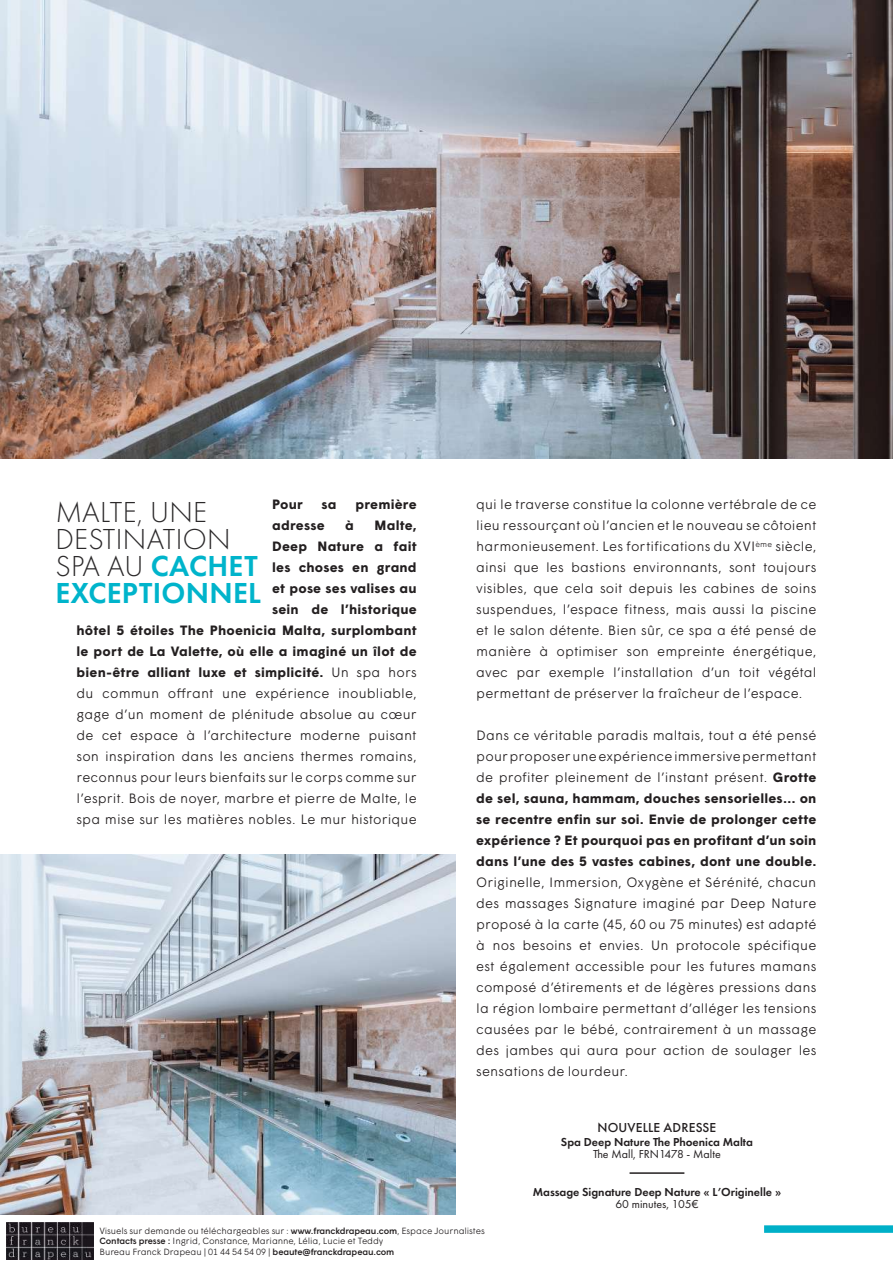
<style>
.page{position:relative;width:893px;height:1263px;background:#fff}
.page>*{position:absolute;margin:0;border:0;box-sizing:border-box;transform-origin:0 0}
.t1{font:300 30px/27px "Futura PT";letter-spacing:.01em;color:#2b292a}
.t2{font:300 13.5px/21px "Wigrum";letter-spacing:.01em;color:#231f20;text-align:justify}
.t3{font:700 13.5px/21px "Wigrum";letter-spacing:.015em;color:#231f20;text-align:justify}
.t4{font:500 13.5px "Futura PT";letter-spacing:.01em;color:#231f20}
.t5{font:600 12px "Futura PT";color:#231f20}
.t6{font:12px "Futura PT";color:#231f20}
.t7{font:300 9px/10.8px "Wigrum";letter-spacing:-.01em;color:#231f20}
.s1{font-weight:600;color:#00b4cb}
.s2{font-weight:700}
.s3{font-weight:300}
.s4{font-weight:500}
</style>
<div class="page">
<img style="left:6px;top:1222px;width:87px;height:37px">
<div style="left:764px;top:1225px;width:129px;height:8px;background:#00b0c8"></div>
<img style="left:0;top:855px;width:455px;height:360px">
<hr style="left:630px;top:1172px;width:54px;height:2px;background:#231f20">
<img style="left:0;top:0;width:893px;height:459px">
<p class="t3" style="left:272px;top:493px;width:32px">Pour</p>
<p class="t3" style="left:322px;top:493px;width:17px">sa</p>
<p class="t3" style="left:355px;top:493px;width:63px">première</p>
<p class="t3" style="left:272px;top:514px;width:54px">adresse</p>
<p class="t3" style="left:345px;top:514px;width:10px">à</p>
<h1 class="t1" style="left:55px;top:499px;width:207px">MALTE, UNE<br>DESTINATION<br>SPA AU <span class="s1">CACHET<br>EXCEPTIONNEL</span></h1>
<p class="t2" style="left:77px;top:514px;width:342px;text-align:right"><span class="s2">Malte,<br>Deep Nature a fait<br>les choses en grand<br>et pose ses valises au<br>sein de l’historique<br>hôtel 5 étoiles The Phoenicia Malta, surplombant le port de La Valette, où elle a imaginé un îlot de bien-être alliant luxe et simplicité.</span> Un spa hors du commun offrant une expérience inoubliable, gage d’un moment de plénitude absolue au cœur de cet espace à l’architecture moderne puisant son inspiration dans les anciens thermes romains, reconnus pour leurs bienfaits sur le corps comme sur l’esprit. Bois de noyer, marbre et pierre de Malte, le spa mise sur les matières nobles. Le mur historique</p>
<p class="t2" style="left:476px;top:493px;width:342px">qui le traverse constitue la colonne vertébrale de ce lieu ressourçant où l’ancien et le nouveau se côtoient harmonieusement. Les fortifications du XVI<sup>ème</sup> siècle, ainsi que les bastions environnants, sont toujours visibles, que cela soit depuis les cabines de soins suspendues, l’espace fitness, mais aussi la piscine et le salon détente. Bien sûr, ce spa a été pensé de manière à optimiser son empreinte énergétique, avec par exemple l’installation d’un toit végétal permettant de préserver la fraîcheur de l’espace.</p>
<p class="t3" style="left:476px;top:724px;width:342px"><span class="s3">Dans ce véritable paradis maltais, tout a été pensé pour proposer une expérience immersive permettant de profiter pleinement de l’instant présent.</span> Grotte de sel, sauna, hammam, douches sensorielles… on se recentre enfin sur soi. Envie de prolonger cette expérience ? Et pourquoi pas en profitant d’un soin dans l’une des 5 vastes cabines, dont une double.</p>
<p class="t2" style="left:476px;top:871px;width:342px">Originelle, Immersion, Oxygène et Sérénité, chacun des massages Signature imaginé par Deep Nature proposé à la carte (45, 60 ou 75 minutes) est adapté à nos besoins et envies. Un protocole spécifique est également accessible pour les futures mamans composé d’étirements et de légères pressions dans la région lombaire permettant d’alléger les tensions causées par le bébé, contrairement à un massage des jambes qui aura pour action de soulager les sensations de lourdeur.</p>
<p class="t4" style="left:598px;top:1119px;width:120px">NOUVELLE ADRESSE</p>
<p class="t5" style="left:561px;top:1135px;width:193px">Spa Deep Nature The Phoenica Malta</p>
<p class="t6" style="left:593px;top:1147px;width:129px">The Mall, FRN1478 - Malte</p>
<p class="t5" style="left:533px;top:1184px;width:250px">Massage Signature Deep Nature « L’Originelle »</p>
<p class="t6" style="left:615px;top:1196px;width:84px">60 minutes, 105€</p>
<p class="t7" style="left:99px;top:1224px;width:387px">Visuels sur demande ou téléchargeables sur : <span class="s4">www.franckdrapeau.com</span>, Espace Journalistes<br><span class="s4">Contacts presse :</span> Ingrid, Constance, Marianne, Lélia, Lucie et Teddy<br>Bureau Franck Drapeau | 01 44 54 54 09 | <span class="s4">beaute@franckdrapeau.com</span></p>
</div>
